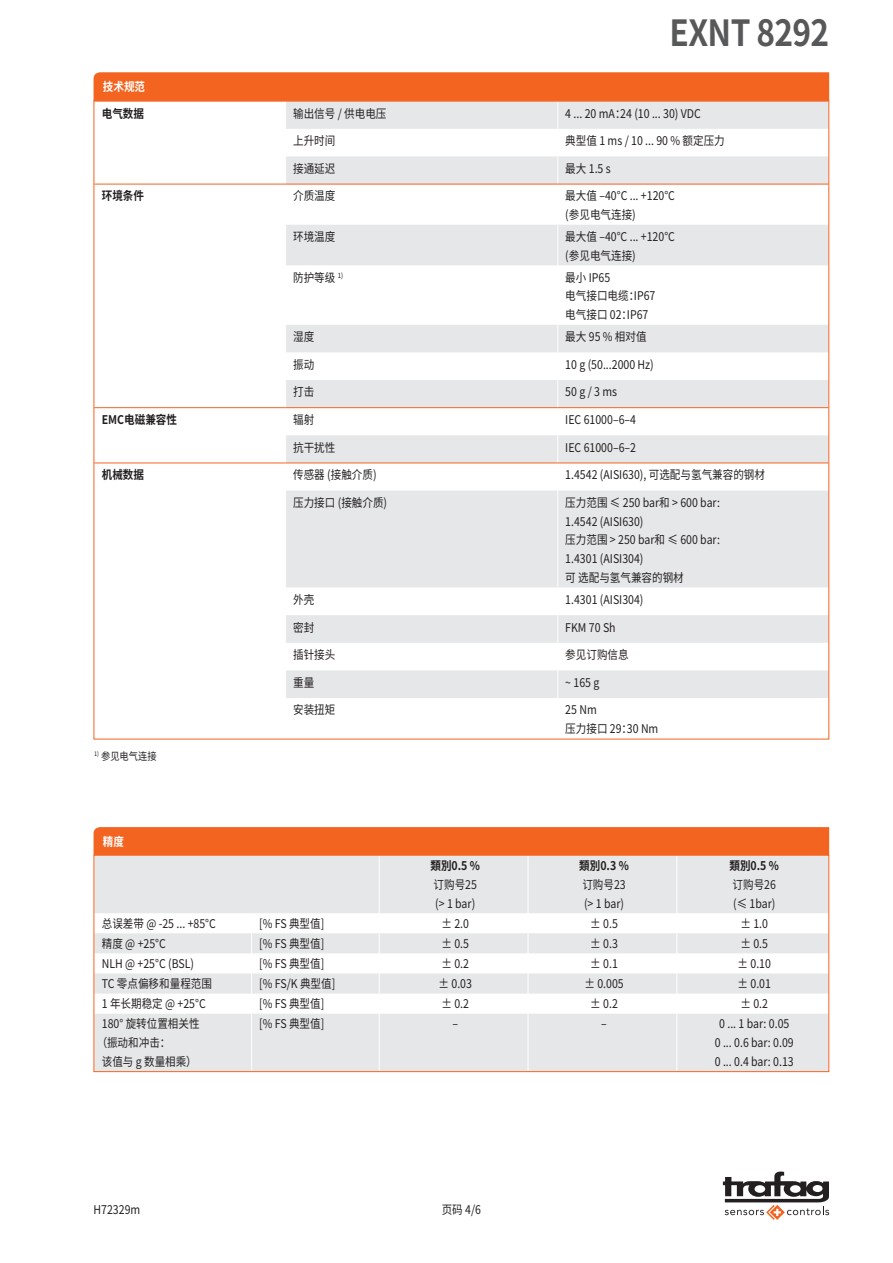
<style>
.page{position:relative;width:893px;height:1263px;background:#fff}
.page>*{position:absolute;margin:0;border:0;box-sizing:border-box;transform-origin:0 0}
.t1{font:700 36px "Source Han Sans SC";letter-spacing:-.02em;color:#57585a;scale:.88 1}
.t2{font:12px/18.8px "Source Han Sans SC";color:#231f20;scale:.88 1}
.t3{font:700 12px "Source Han Sans SC";color:#231f20;scale:.88 1}
.t4{font:700 12px "Source Han Sans SC";color:#fff;scale:.88 1}
.t5{font:10.5px "Source Han Sans SC";color:#231f20;scale:.88 1}
</style>
<div class="page">
<svg style="left:723px;top:1171px;width:106px;height:49px"></svg>
<svg style="left:286px;top:225px;width:541px;height:473px;fill:#e6e7e9"></svg>
<svg style="left:94px;top:72px;width:735px;height:112px"></svg>
<hr style="left:557px;top:225px;width:1px;height:40px;background:#fff">
<hr style="left:557px;top:265px;width:1px;height:60px;background:#fff">
<svg style="left:557px;top:325px;width:1px;height:166px"></svg>
<hr style="left:557px;top:491px;width:1px;height:96px;background:#fff">
<svg style="left:557px;top:587px;width:1px;height:111px"></svg>
<hr style="left:94px;top:184px;width:192px;height:1px;background:#f36421">
<hr style="left:286px;top:184px;width:272px;height:1px;background:#f36421">
<hr style="left:558px;top:184px;width:270px;height:1px;background:#f36421">
<hr style="left:94px;top:407px;width:192px;height:1px;background:#f36421">
<hr style="left:286px;top:407px;width:272px;height:1px;background:#f36421">
<hr style="left:558px;top:407px;width:270px;height:1px;background:#f36421">
<hr style="left:94px;top:463px;width:192px;height:1px;background:#f36421">
<hr style="left:286px;top:463px;width:272px;height:1px;background:#f36421">
<hr style="left:558px;top:463px;width:270px;height:1px;background:#f36421">
<div style="left:94px;top:827px;width:735px;height:28px;background:#f36421"></div>
<svg style="left:96px;top:857px;width:731px;height:213px;fill:#e6e7e9"></svg>
<hr style="left:379px;top:856px;width:1px;height:57px;background:#fff">
<hr style="left:528px;top:856px;width:1px;height:57px;background:#fff">
<hr style="left:676px;top:856px;width:1px;height:57px;background:#fff">
<svg style="left:251px;top:913px;width:1px;height:101px"></svg>
<svg style="left:379px;top:913px;width:1px;height:101px"></svg>
<svg style="left:528px;top:913px;width:1px;height:101px"></svg>
<svg style="left:676px;top:913px;width:1px;height:101px"></svg>
<hr style="left:251px;top:1014px;width:1px;height:57px;background:#fff">
<hr style="left:379px;top:1014px;width:1px;height:57px;background:#fff">
<hr style="left:528px;top:1014px;width:1px;height:57px;background:#fff">
<hr style="left:676px;top:1014px;width:1px;height:57px;background:#fff">
<div style="left:94px;top:855px;width:735px;height:217px;border:1px solid #f36421"></div>
<h1 class="t1" style="left:670px;top:13px;width:183px">EXNT 8292</h1>
<p class="t4" style="left:103px;top:80px;width:50px">技术规范</p>
<p class="t3" style="left:102px;top:106px;width:49px">电气数据</p>
<p class="t2" style="left:293px;top:104px;width:108px">输出信号 / 供电电压</p>
<p class="t2" style="left:565px;top:104px;width:156px">4 ... 20 mA：24 (10 ... 30) VDC</p>
<p class="t2" style="left:293px;top:132px;width:50px">上升时间</p>
<p class="t2" style="left:565px;top:132px;width:183px">典型值 1 ms / 10 ... 90 % 额定压力</p>
<p class="t2" style="left:293px;top:159px;width:50px">接通延迟</p>
<p class="t2" style="left:565px;top:159px;width:53px">最大 1.5 s</p>
<p class="t3" style="left:102px;top:189px;width:49px">环境条件</p>
<p class="t2" style="left:293px;top:187px;width:50px">介质温度</p>
<p class="t2" style="left:565px;top:187px;width:126px">最大值 –40°C ... +120°C (参见电气连接)</p>
<p class="t2" style="left:293px;top:228px;width:50px">环境温度</p>
<p class="t2" style="left:565px;top:228px;width:126px">最大值 –40°C ... +120°C (参见电气连接)</p>
<p class="t2" style="left:293px;top:268px;width:58px">防护等级 <sup>1)</sup></p>
<p class="t2" style="left:565px;top:268px;width:104px">最小 IP65<br>电气接口电缆：IP67电气接口 02：IP67</p>
<p class="t2" style="left:293px;top:328px;width:26px">湿度</p>
<p class="t2" style="left:565px;top:328px;width:94px">最大 95 % 相对值</p>
<p class="t2" style="left:293px;top:355px;width:26px">振动</p>
<p class="t2" style="left:565px;top:355px;width:102px">10 g (50...2000 Hz)</p>
<p class="t2" style="left:293px;top:383px;width:26px">打击</p>
<p class="t2" style="left:565px;top:383px;width:60px">50 g / 3 ms</p>
<p class="t3" style="left:102px;top:413px;width:87px">EMC电磁兼容性</p>
<p class="t2" style="left:293px;top:410px;width:26px">辐射</p>
<p class="t2" style="left:565px;top:410px;width:82px">IEC 61000–6–4</p>
<p class="t2" style="left:293px;top:438px;width:50px">抗干扰性</p>
<p class="t2" style="left:565px;top:438px;width:82px">IEC 61000–6–2</p>
<p class="t3" style="left:102px;top:468px;width:49px">机械数据</p>
<p class="t2" style="left:293px;top:466px;width:96px">传感器 (接触介质)</p>
<p class="t2" style="left:565px;top:466px;width:228px">1.4542 (AISI630), 可选配与氢气兼容的钢材</p>
<p class="t2" style="left:293px;top:493px;width:108px">压力接口 (接触介质)</p>
<p class="t2" style="left:565px;top:493px;width:177px">压力范围 ≤ 250 bar和 &gt; 600 bar:<br>1.4542 (AISI630)<br>压力范围 &gt; 250 bar和 ≤ 600 bar:<br>1.4301 (AISI304)<br>可 选配与氢气兼容的钢材</p>
<p class="t2" style="left:293px;top:590px;width:26px">外壳</p>
<p class="t2" style="left:565px;top:590px;width:90px">1.4301 (AISI304)</p>
<p class="t2" style="left:293px;top:618px;width:26px">密封</p>
<p class="t2" style="left:565px;top:618px;width:59px">FKM 70 Sh</p>
<p class="t2" style="left:293px;top:646px;width:50px">插针接头</p>
<p class="t2" style="left:565px;top:646px;width:74px">参见订购信息</p>
<p class="t2" style="left:293px;top:673px;width:26px">重量</p>
<p class="t2" style="left:565px;top:673px;width:40px">~ 165 g</p>
<p class="t2" style="left:293px;top:701px;width:50px">安装扭矩</p>
<p class="t2" style="left:565px;top:701px;width:107px">25 Nm<br>压力接口 29：30 Nm</p>
<p class="t5" style="left:94px;top:750px;width:72px"><sup>1)</sup> 参见电气连接</p>
<p class="t4" style="left:103px;top:835px;width:26px">精度</p>
<p class="t3" style="left:430px;top:859px;width:58px">類別0.5 %</p>
<p class="t2" style="left:434px;top:875px;width:51px">订购号25 (&gt; 1 bar)</p>
<p class="t3" style="left:579px;top:859px;width:58px">類別0.3 %</p>
<p class="t2" style="left:582px;top:875px;width:51px">订购号23 (&gt; 1 bar)</p>
<p class="t3" style="left:729px;top:859px;width:58px">類別0.5 %</p>
<p class="t2" style="left:733px;top:875px;width:51px">订购号26 (≤ 1bar)</p>
<p class="t2" style="left:102px;top:914px;width:131px">总误差带 @ -25 ... +85°C</p>
<p class="t2" style="left:259px;top:914px;width:76px">[% FS 典型值]</p>
<p class="t2" style="left:441px;top:914px;width:33px">± 2.0</p>
<p class="t2" style="left:590px;top:914px;width:33px">± 0.5</p>
<p class="t2" style="left:740px;top:914px;width:33px">± 1.0</p>
<p class="t2" style="left:102px;top:934px;width:74px">精度 @ +25°C</p>
<p class="t2" style="left:259px;top:934px;width:76px">[% FS 典型值]</p>
<p class="t2" style="left:441px;top:934px;width:33px">± 0.5</p>
<p class="t2" style="left:590px;top:934px;width:33px">± 0.3</p>
<p class="t2" style="left:740px;top:934px;width:33px">± 0.5</p>
<p class="t2" style="left:102px;top:954px;width:106px">NLH @ +25°C (BSL)</p>
<p class="t2" style="left:259px;top:954px;width:76px">[% FS 典型值]</p>
<p class="t2" style="left:441px;top:954px;width:33px">± 0.2</p>
<p class="t2" style="left:590px;top:954px;width:33px">± 0.1</p>
<p class="t2" style="left:738px;top:954px;width:40px">± 0.10</p>
<p class="t2" style="left:102px;top:974px;width:127px">TC 零点偏移和量程范围</p>
<p class="t2" style="left:259px;top:974px;width:88px">[% FS/K 典型值]</p>
<p class="t2" style="left:439px;top:974px;width:40px">± 0.03</p>
<p class="t2" style="left:584px;top:974px;width:46px">± 0.005</p>
<p class="t2" style="left:738px;top:974px;width:40px">± 0.01</p>
<p class="t2" style="left:102px;top:995px;width:120px">1 年长期稳定 @ +25°C</p>
<p class="t2" style="left:259px;top:995px;width:76px">[% FS 典型值]</p>
<p class="t2" style="left:441px;top:995px;width:33px">± 0.2</p>
<p class="t2" style="left:590px;top:995px;width:33px">± 0.2</p>
<p class="t2" style="left:740px;top:995px;width:33px">± 0.2</p>
<p class="t2" style="left:102px;top:1015px;width:113px">180° 旋转位置相关性</p>
<p class="t2" style="left:97px;top:1033px;width:85px">（振动和冲击：</p>
<p class="t2" style="left:102px;top:1052px;width:109px">该值与 g 数量相乘）</p>
<p class="t2" style="left:259px;top:1015px;width:76px">[% FS 典型值]</p>
<p class="t2" style="left:452px;top:1015px;width:8px">–</p>
<p class="t2" style="left:601px;top:1015px;width:8px">–</p>
<p class="t2" style="left:715px;top:1015px;width:91px;text-align:center">0 ... 1 bar: 0.05<br>0 ... 0.6 bar: 0.09<br>0 ... 0.4 bar: 0.13</p>
<p class="t2" style="left:94px;top:1200px;width:55px">H72329m</p>
<p class="t2" style="left:442px;top:1201px;width:46px">页码 4/6</p>
</div>
